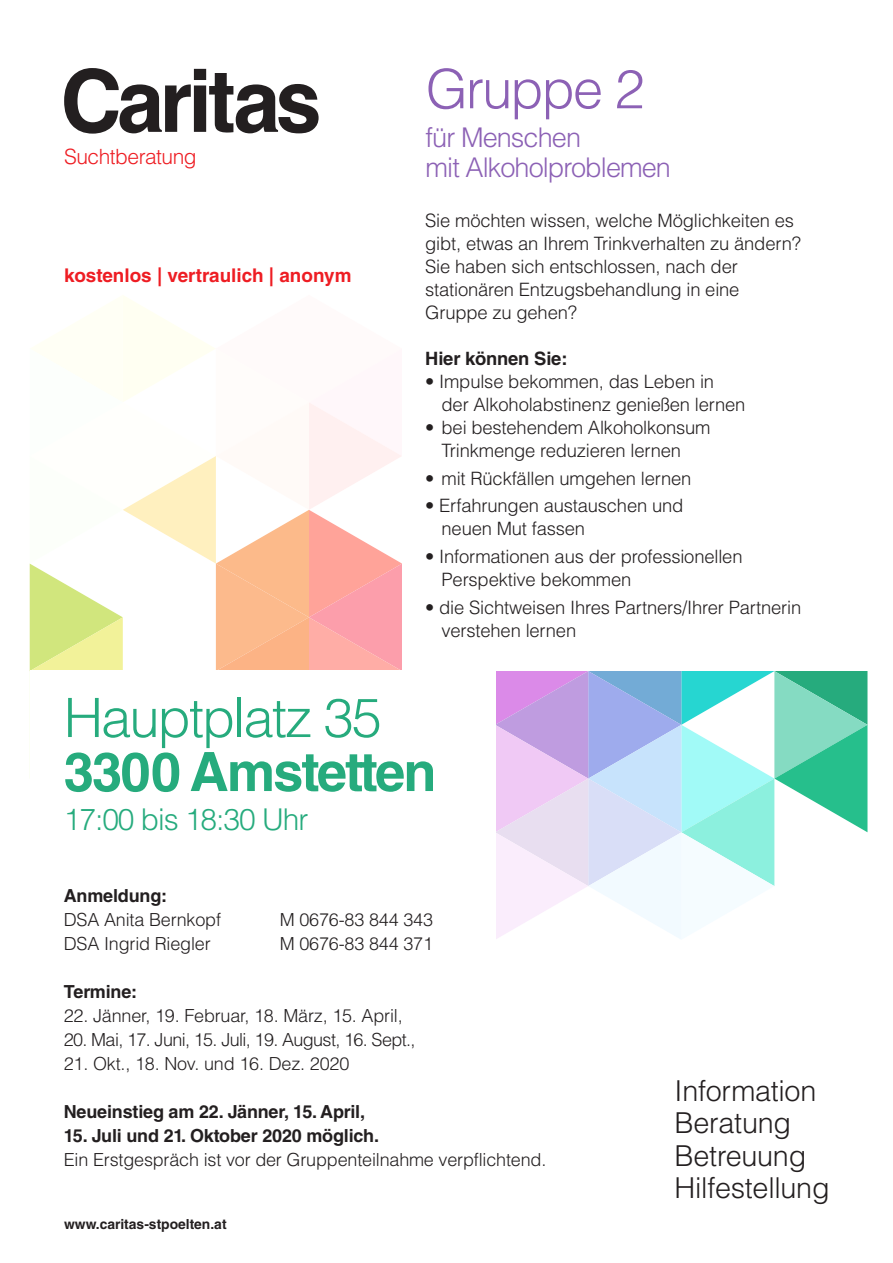
<style>
.page{position:relative;width:893px;height:1263px;background:#fff}
.page>*{position:absolute;margin:0;border:0;box-sizing:border-box;transform-origin:0 0}
.t1{font:700 54.3px "Helvetica LT Std";letter-spacing:-.035em;color:#26ab7d}
.t2{font:300 54.3px "Helvetica LT Std";letter-spacing:-.035em;color:#26ab7d}
.t3{font:300 54.3px "Helvetica LT Std";letter-spacing:-.035em;color:#8c61b5}
.t4{font:300 30px "Helvetica LT Std";letter-spacing:-.035em;color:#26ab7d}
.t5{font:300 28.8px/32.2px "Helvetica LT Std";letter-spacing:-.01em;color:#231f20}
.t6{font:300 27.15px/30px "Helvetica LT Std";letter-spacing:-.035em;color:#8c61b5}
.t7{font:300 21px "Helvetica LT Std";letter-spacing:-.025em;color:#ee1d23}
.t8{font:700 18.9px "Helvetica LT Std";color:#ee1d23}
.t9{font:300 18.45px/23px "Helvetica LT Std";letter-spacing:-.01em;color:#231f20}
.t10{font:700 18.45px "Helvetica LT Std";letter-spacing:-.01em;color:#231f20}
.t11{font:300 18px "Helvetica LT Std";letter-spacing:-.01em;color:#231f20}
.t12{font:700 18px "Helvetica LT Std";letter-spacing:-.01em;color:#231f20}
.t13{font:300 18px "Helvetica LT Std";letter-spacing:-.035em;color:#231f20}
.t14{font:700 13.8px "Helvetica LT Std";color:#231f20}
</style>
<div class="page">
<svg style="left:30px;top:296px;width:837px;height:643px"></svg>
<div style="left:402px;top:69px;width:472px;height:602px;background:#fff"></div>
<svg style="left:64px;top:68px;width:255px;height:66px"></svg>
<div style="left:30px;top:671px;width:465px;height:492px;background:#fff"></div>
<p class="t7" style="left:64px;top:143px;width:134px">Suchtberatung</p>
<p class="t8" style="left:64px;top:264px;width:289px">kostenlos | vertraulich | anonym</p>
<h1 class="t3" style="left:426px;top:55px;width:220px">Gruppe 2</h1>
<h3 class="t6" style="left:426px;top:122px;width:247px">für Menschen<br>mit Alkoholproblemen</h3>
<p class="t9" style="left:425px;top:209px;width:377px">Sie möchten wissen, welche Möglichkeiten es gibt, etwas an Ihrem Trinkverhalten zu ändern?<br>Sie haben sich entschlossen, nach der stationären Entzugsbehandlung in eine Gruppe zu gehen?</p>
<p class="t10" style="left:425px;top:347px;width:144px">Hier können Sie:</p>
<p class="t9" style="left:442px;top:370px;width:305px;text-indent:-16px">• Impulse bekommen, das Leben in der Alkoholabstinenz genießen lernen</p>
<p class="t9" style="left:442px;top:416px;width:270px;text-indent:-16px">• bei bestehendem Alkoholkonsum<br>Trinkmenge reduzieren lernen</p>
<p class="t9" style="left:425px;top:467px;width:268px">• mit Rückfällen umgehen lernen</p>
<p class="t9" style="left:442px;top:494px;width:243px;text-indent:-16px">• Erfahrungen austauschen und neuen Mut fassen</p>
<p class="t9" style="left:442px;top:545px;width:302px;text-indent:-16px">• Informationen aus der professionellen<br>Perspektive bekommen</p>
<p class="t9" style="left:442px;top:595px;width:361px;text-indent:-16px">• die Sichtweisen Ihres Partners/Ihrer Partnerin verstehen lernen</p>
<h1 class="t2" style="left:64px;top:684px;width:320px">Hauptplatz 35</h1>
<h1 class="t1" style="left:64px;top:739px;width:374px">3300 Amstetten</h1>
<h2 class="t4" style="left:64px;top:801px;width:246px">17:00 bis 18:30 Uhr</h2>
<p class="t12" style="left:64px;top:885px;width:105px">Anmeldung:</p>
<p class="t11" style="left:64px;top:908px;width:159px">DSA Anita Bernkopf</p>
<p class="t11" style="left:280px;top:908px;width:155px">M 0676-83 844 343</p>
<p class="t11" style="left:64px;top:932px;width:148px">DSA Ingrid Riegler</p>
<p class="t11" style="left:280px;top:932px;width:155px">M 0676-83 844 371</p>
<p class="t12" style="left:64px;top:981px;width:75px">Termine:</p>
<p class="t11" style="left:64px;top:1004px;width:340px">22. Jänner, 19. Februar, 18. März, 15. April,</p>
<p class="t13" style="left:64px;top:1028px;width:353px">20. Mai, 17. Juni, 15. Juli, 19. August, 16. Sept.,</p>
<p class="t11" style="left:64px;top:1052px;width:287px">21. Okt., 18. Nov. und 16. Dez. 2020</p>
<p class="t12" style="left:64px;top:1101px;width:303px">Neueinstieg am 22. Jänner, 15. April,</p>
<p class="t12" style="left:64px;top:1125px;width:317px">15. Juli und 21. Oktober 2020 möglich.</p>
<p class="t11" style="left:64px;top:1148px;width:484px">Ein Erstgespräch ist vor der Gruppenteilnahme verpflichtend.</p>
<p class="t14" style="left:64px;top:1216px;width:164px">www.caritas-stpoelten.at</p>
<h3 class="t5" style="left:675px;top:1074px;width:156px">Information<br>Beratung<br>Betreuung<br>Hilfestellung</h3>
</div>
